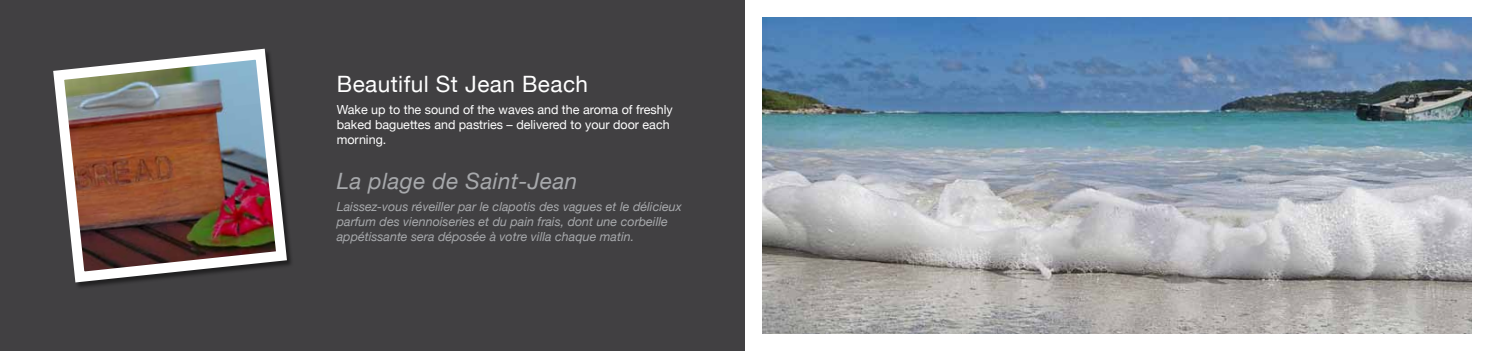
<style>
.page{position:relative;width:1489px;height:351px;background:#fff}
.page>*{position:absolute;margin:0;border:0;box-sizing:border-box;transform-origin:0 0}
.t1{font:22.5px "Helvetica Neue";letter-spacing:.02em;color:#fff}
.t2{font:italic 22.5px "Helvetica Neue";letter-spacing:.02em;color:#a7a9ac}
.t3{font:italic 12.5px/15px "Helvetica Neue";color:#a7a9ac}
.t4{font:12.5px/15px "Helvetica Neue";color:#fff}
</style>
<div class="page">
<div style="left:0;top:0;width:744px;height:351px;background:#414042"></div>
<img style="left:762px;top:18px;width:708px;height:315px">
<img style="left:53px;top:48px;width:238px;height:239px">
<h1 class="t1" style="left:337px;top:65px;width:253px">Beautiful St Jean Beach</h1>
<p class="t4" style="left:337px;top:102px;width:337px">Wake up to the sound of the waves and the aroma of freshly baked baguettes and pastries – delivered to your door each morning.</p>
<h1 class="t2" style="left:337px;top:162px;width:242px">La plage de Saint-Jean</h1>
<p class="t3" style="left:337px;top:198px;width:346px">Laissez-vous réveiller par le clapotis des vagues et le délicieux parfum des viennoiseries et du pain frais, dont une corbeille appétissante sera déposée à votre villa chaque matin.</p>
</div>
